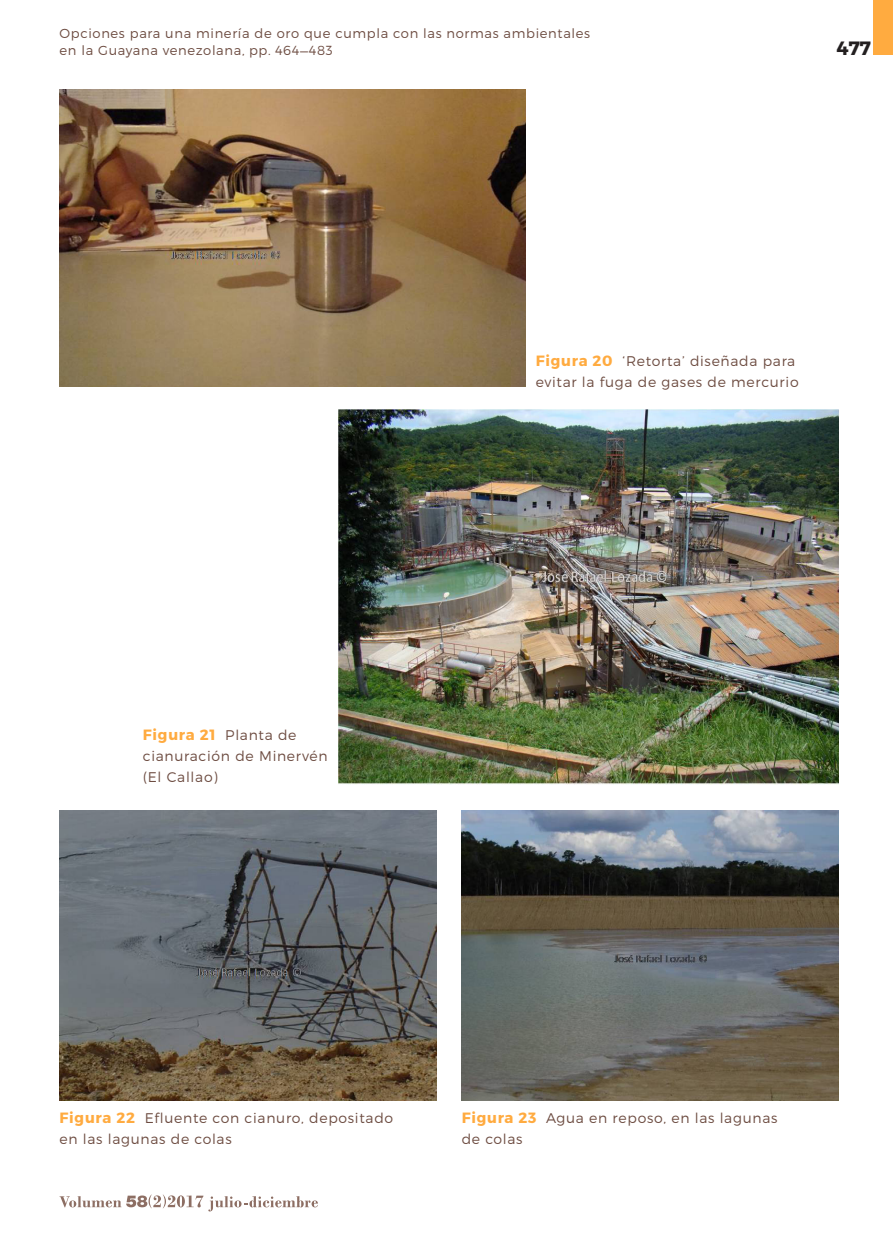
<style>
.page{position:relative;width:893px;height:1241px;background:#fff}
.page>*{position:absolute;margin:0;border:0;box-sizing:border-box;transform-origin:0 0}
.t1{font:700 19.25px "Montserrat";color:#231f20}
.t2{font:700 14.88px "Montserrat";letter-spacing:.05em;color:#ffab40}
.t3{font:300 14px/21px "Montserrat";letter-spacing:.05em;color:#6d4c41}
.t4{font:300 13.12px/16.6px "Montserrat";letter-spacing:.05em;color:#6d4c41}
.s1{font-weight:400;font-size:11.72px}
.s2{font-weight:700;font-size:14.88px;color:#ffab40}
.s3{font-weight:300;font-size:14px;color:#6d4c41}
</style>
<div class="page">
<div style="left:873px;top:0;width:20px;height:55px;background:#ffab40"></div>
<svg style="left:60px;top:1194px;width:258px;height:17px"></svg>
<img style="left:339px;top:410px;width:499px;height:374px">
<img style="left:60px;top:810px;width:377px;height:289px">
<img style="left:461px;top:810px;width:377px;height:289px">
<img style="left:60px;top:89px;width:466px;height:297px">
<p class="t4" style="left:60px;top:25px;width:532px">Opciones para una minería de oro que cumpla con las normas ambientales en la Guayana venezolana, pp. 464<span class="s1">—</span>483</p>
<h1 class="t1" style="left:837px;top:36px;width:36px">477</h1>
<p class="t3" style="left:536px;top:350px;width:264px"><span class="s2">Figura 20</span> ‘Retorta’ diseñada para evitar la fuga de gases de mercurio</p>
<p class="t2" style="left:143px;top:725px;width:155px">Figura 21 <span class="s3">Planta de</span></p>
<p class="t3" style="left:143px;top:745px;width:186px">cianuración de Minervén (El Callao)</p>
<p class="t3" style="left:60px;top:1107px;width:335px"><span class="s2">Figura 22</span> Efluente con cianuro, depositado en las lagunas de colas</p>
<p class="t3" style="left:462px;top:1107px;width:317px"><span class="s2">Figura 23</span> Agua en reposo, en las lagunas de colas</p>
</div>
